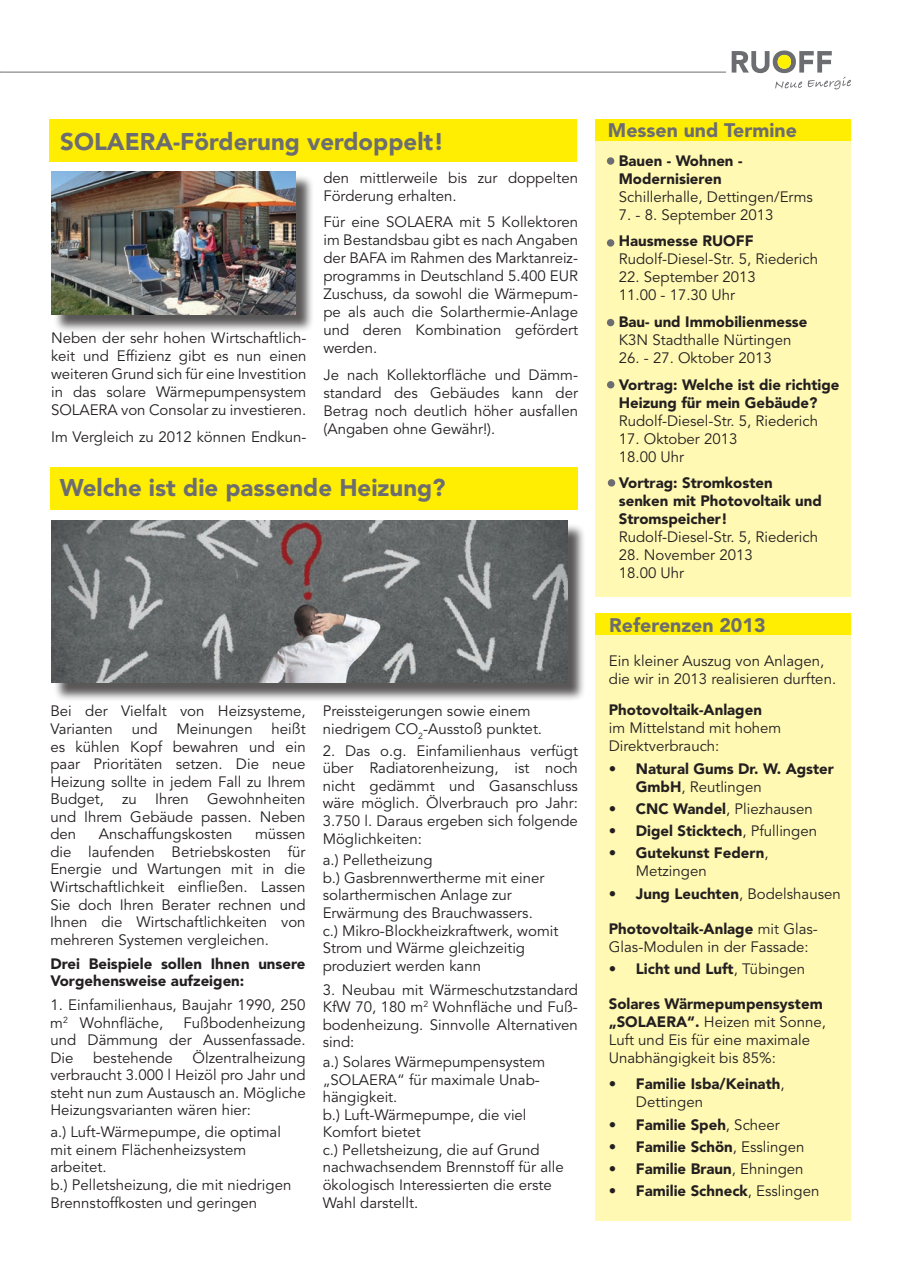
<style>
.page{position:relative;width:902px;height:1272px;background:#fff}
.page>*{position:absolute;margin:0;border:0;box-sizing:border-box;transform-origin:0 0}
.t1{font:900 24px "Avenir LT Std";color:#6c6d70}
.t2{font:900 19.5px "Avenir LT Std";color:#6c6d70}
.t3{font:15px/17.5px "Avenir LT Std";color:#231f20}
.t4{font:900 15px/18px "Avenir LT Std";color:#231f20}
.s1{font-weight:400}
.s2{font-weight:900}
</style>
<div class="page">
<div style="left:595px;top:136px;width:256px;height:460px;background:#fff9b3"></div>
<hr style="left:4px;top:72px;width:722px;height:1px;background:#6c6d70">
<svg style="left:731px;top:50px;width:119px;height:39px"></svg>
<div style="left:777px;top:55px;width:14px;height:14px;background:#fff101;border-radius:50%"></div>
<div style="left:595px;top:119px;width:255px;height:22px;background:#ffee01"></div>
<div style="left:50px;top:467px;width:528px;height:43px;background:#ffee01"></div>
<div style="left:607px;top:381px;width:7px;height:7px;background:#6c6d70;border-radius:50%"></div>
<div style="left:607px;top:319px;width:7px;height:7px;background:#6c6d70;border-radius:50%"></div>
<div style="left:607px;top:239px;width:7px;height:8px;background:#6c6d70;border-radius:50%"></div>
<div style="left:607px;top:157px;width:7px;height:8px;background:#6c6d70;border-radius:50%"></div>
<div style="left:607px;top:479px;width:8px;height:7px;background:#6c6d70;border-radius:50%"></div>
<div style="left:54px;top:523px;width:531px;height:178px;background:#231f20;opacity:.75"></div>
<img style="left:51px;top:521px;width:516px;height:161px">
<div style="left:50px;top:119px;width:527px;height:43px;background:#ffee01"></div>
<div style="left:595px;top:628px;width:256px;height:592px;background:#fff9b3"></div>
<div style="left:595px;top:613px;width:255px;height:22px;background:#ffee01"></div>
<div style="left:53px;top:174px;width:261px;height:159px;background:#231f20;opacity:.75"></div>
<img style="left:51px;top:172px;width:245px;height:142px">
<h1 class="t1" style="left:60px;top:127px;width:385px">SOLAERA-Förderung verdoppelt!</h1>
<p class="t3" style="left:51px;top:329px;width:257px;line-height:18px;text-align:justify">Neben der sehr hohen Wirtschaftlich&shy;keit und Effizienz gibt es nun einen weiteren Grund sich für eine Investition in das solare Wärmepumpensystem SOLAERA von Consolar zu investieren.</p>
<p class="t3" style="left:51px;top:428px;width:257px">Im Vergleich zu 2012 können Endkun-</p>
<p class="t3" style="left:323px;top:169px;width:256px;line-height:18px">den mittlerweile bis zur doppelten<br>Förderung erhalten.</p>
<p class="t3" style="left:323px;top:213px;width:256px;line-height:18px;text-align:justify">Für eine SOLAERA mit 5 Kollektoren im Bestandsbau gibt es nach Angaben der BAFA im Rahmen des Marktanreiz&shy;programms in Deutschland 5.400 EUR Zuschuss, da sowohl die Wärmepum&shy;pe als auch die Solarthermie-Anlage und deren Kombination gefördert werden.</p>
<p class="t3" style="left:323px;top:366px;width:256px;line-height:18px;text-align:justify">Je nach Kollektorfläche und Dämm&shy;standard des Gebäudes kann der Betrag noch deutlich höher ausfallen (Angaben ohne Gewähr!).</p>
<h1 class="t1" style="left:60px;top:473px;width:387px">Welche ist die passende Heizung?</h1>
<p class="t3" style="left:50px;top:703px;width:257px">Bei der Vielfalt von Heizsysteme,<br>Varianten</p>
<p class="t3" style="left:50px;top:720px;width:257px;text-align:justify;text-indent:221px">heißt es kühlen Kopf bewahren und ein paar Prioritäten setzen. Die neue Heizung sollte in jedem Fall zu Ihrem Budget, zu Ihren Gewohnheiten und Ihrem Gebäude passen. Neben den</p>
<p class="t3" style="left:132px;top:720px;width:27px">und</p>
<p class="t3" style="left:176px;top:720px;width:78px">Meinungen</p>
<p class="t3" style="left:99px;top:825px;width:135px">Anschaffungskosten</p>
<p class="t3" style="left:50px;top:825px;width:257px;text-align:justify;text-indent:205px">müssen die laufenden Betriebskosten für Energie und Wartungen mit in die Wirtschaftlichkeit einfließen. Lassen Sie doch Ihren Berater rechnen und Ihnen die Wirtschaftlichkeiten von mehreren Systemen vergleichen.</p>
<p class="t4" style="left:50px;top:954px;width:257px;line-height:17.5px">Drei Beispiele sollen Ihnen unsere<br>Vorgehensweise aufzeigen:</p>
<p class="t3" style="left:50px;top:996px;width:257px">1. Einfamilienhaus, Baujahr 1990, 250 m<sup>2</sup> Wohnfläche,</p>
<p class="t3" style="left:50px;top:1014px;width:257px;text-align:justify;text-indent:133px">Fußbodenheizung und Dämmung der Aussenfassade.<br>Die</p>
<p class="t3" style="left:50px;top:1049px;width:257px;text-align:justify;text-indent:142px">Ölzentralheizung verbraucht 3.000 l Heizöl pro Jahr und steht nun zum Austausch an. Mögliche Heizungsvarianten wären hier:</p>
<p class="t3" style="left:50px;top:1123px;width:242px">a.) Luft-Wärmepumpe, die optimal mit einem Flächenheizsystem arbeitet.<br>b.) Pelletsheizung, die mit niedrigen<br>Brennstoffkosten und geringen</p>
<p class="t3" style="left:93px;top:1049px;width:81px">bestehende</p>
<p class="t3" style="left:323px;top:703px;width:221px">Preissteigerungen sowie einem niedrigem CO<sub>2</sub>-Ausstoß punktet.</p>
<p class="t3" style="left:322px;top:742px;width:257px;text-align:justify">2. Das o.g. Einfamilienhaus verfügt über Radiatorenheizung, ist noch nicht gedämmt und Gasanschluss wäre möglich. Ölverbrauch pro Jahr:<br>3.750 l. Daraus ergeben sich folgende Möglichkeiten:</p>
<p class="t3" style="left:322px;top:851px;width:237px">a.) Pelletheizung<br>b.) Gasbrennwertherme mit einer solarthermischen Anlage zur<br>Erwärmung des Brauchwassers.<br>c.) Mikro-Blockheizkraftwerk, womit<br>Strom und Wärme gleichzeitig produziert werden kann</p>
<p class="t3" style="left:322px;top:981px;width:257px;text-align:justify">3. Neubau mit Wärmeschutzstandard KfW 70, 180 m<sup>2</sup> Wohnfläche und Fuß&shy;bodenheizung. Sinnvolle Alternativen sind:</p>
<p class="t3" style="left:322px;top:1053px;width:242px">a.) Solares Wärmepumpensystem „SOLAERA“ für maximale Unab&shy;hängigkeit.<br>b.) Luft-Wärmepumpe, die viel<br>Komfort bietet<br>c.) Pelletsheizung, die auf Grund nachwachsendem Brennstoff für alle ökologisch Interessierten die erste<br>Wahl darstellt.</p>
<h2 class="t2" style="left:608px;top:118px;width:190px">Messen und Termine</h2>
<p class="t4" style="left:618px;top:152px;width:125px">Bauen - Wohnen -<br>Modernisieren</p>
<p class="t3" style="left:618px;top:188px;width:196px">Schillerhalle, Dettingen/Erms</p>
<p class="t3" style="left:618px;top:206px;width:156px">7. - 8. September 2013</p>
<p class="t4" style="left:618px;top:232px;width:136px">Hausmesse RUOFF</p>
<p class="t3" style="left:618px;top:251px;width:201px">Rudolf-Diesel-Str. 5, Riederich</p>
<p class="t3" style="left:618px;top:269px;width:138px;line-height:18px">22. September 2013<br>11.00 - 17.30 Uhr</p>
<p class="t4" style="left:618px;top:313px;width:190px">Bau- und Immobilienmesse</p>
<p class="t3" style="left:618px;top:331px;width:174px">K3N Stadthalle Nürtingen</p>
<p class="t3" style="left:618px;top:349px;width:154px">26. - 27. Oktober 2013</p>
<p class="t4" style="left:618px;top:375px;width:222px">Vortrag: Welche ist die richtige<br>Heizung für mein Gebäude?</p>
<p class="t3" style="left:618px;top:412px;width:201px">Rudolf-Diesel-Str. 5, Riederich</p>
<p class="t3" style="left:618px;top:430px;width:120px;line-height:18px">17. Oktober 2013<br>18.00 Uhr</p>
<p class="t4" style="left:618px;top:474px;width:205px">Vortrag: Stromkosten senken mit Photovoltaik und<br>Stromspeicher!</p>
<p class="t3" style="left:618px;top:528px;width:201px">Rudolf-Diesel-Str. 5, Riederich</p>
<p class="t3" style="left:618px;top:546px;width:135px;line-height:18px">28. November 2013<br>18.00 Uhr</p>
<h2 class="t2" style="left:609px;top:613px;width:158px">Referenzen 2013</h2>
<p class="t3" style="left:608px;top:652px;width:229px;line-height:18px">Ein kleiner Auszug von Anlagen, die wir in 2013 realisieren durften.</p>
<p class="t4" style="left:608px;top:701px;width:155px">Photovoltaik-Anlagen</p>
<p class="t3" style="left:608px;top:719px;width:174px;line-height:18px">im Mittelstand mit hohem<br>Direktverbrauch:</p>
<p class="t4" style="left:635px;top:759px;width:200px;text-indent:-27px">• Natural Gums Dr. W. Agster<br>GmbH<span class="s1">, Reutlingen</span></p>
<p class="t3" style="left:608px;top:800px;width:205px"><span class="s2">• CNC Wandel</span>, Pliezhausen</p>
<p class="t4" style="left:608px;top:821px;width:210px">• Digel Sticktech<span class="s1">, Pfullingen</span></p>
<p class="t4" style="left:635px;top:844px;width:134px;text-indent:-27px">• Gutekunst Federn<span class="s1">,<br>Metzingen</span></p>
<p class="t4" style="left:608px;top:884px;width:233px">• Jung Leuchten<span class="s1">, Bodelshausen</span></p>
<p class="t3" style="left:608px;top:919px;width:210px;line-height:18px"><span class="s2">Photovoltaik-Anlage</span> mit Glas-<br>Glas-Modulen in der Fassade:</p>
<p class="t4" style="left:608px;top:959px;width:198px">• Licht und Luft<span class="s1">, Tübingen</span></p>
<p class="t3" style="left:608px;top:995px;width:218px;line-height:18px"><span class="s2">Solares Wärmepumpensystem „SOLAERA“.</span> Heizen mit Sonne,<br>Luft und Eis für eine maximale<br>Unabhängigkeit bis 85%:</p>
<p class="t4" style="left:635px;top:1075px;width:150px;text-indent:-27px">• Familie Isba/Keinath<span class="s1">,<br>Dettingen</span></p>
<p class="t4" style="left:608px;top:1115px;width:172px">• Familie Speh<span class="s1">, Scheer</span></p>
<p class="t4" style="left:608px;top:1137px;width:197px">• Familie Schön<span class="s1">, Esslingen</span></p>
<p class="t4" style="left:608px;top:1159px;width:196px">• Familie Braun<span class="s1">, Ehningen</span></p>
<p class="t4" style="left:608px;top:1182px;width:212px">• Familie Schneck<span class="s1">, Esslingen</span></p>
</div>
